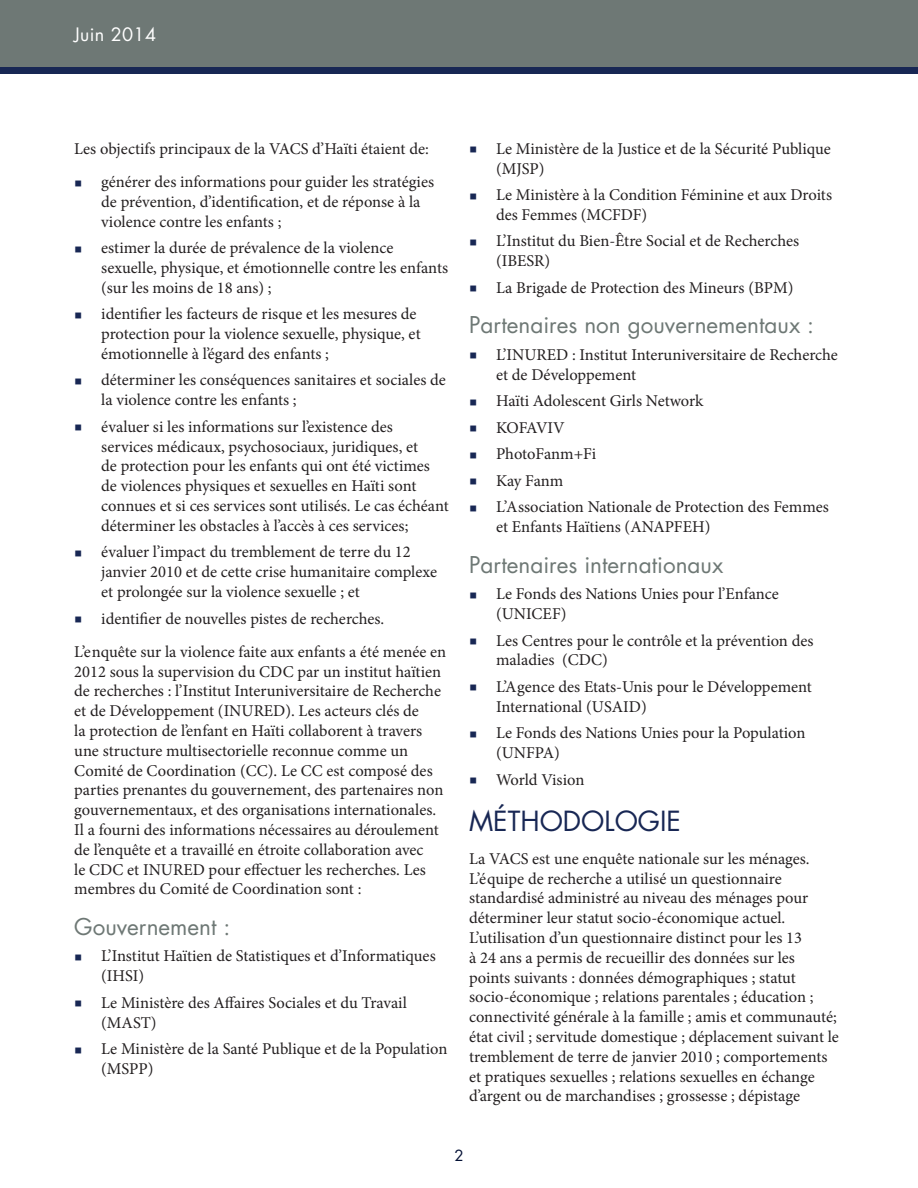
<style>
.page{position:relative;width:918px;height:1188px;background:#fff}
.page>*{position:absolute;margin:0;border:0;box-sizing:border-box;transform-origin:0 0}
.Heading_1{font:27px "Futura Std";color:#182754}
.Heading_2{font:22.5px "Futura Std";color:#6e7875}
.t1{font:18px "Futura Std";letter-spacing:.02em;color:#fff}
.Body{font:16.5px/19.8px "Minion Pro";color:#231f20}
.Body-2{font:16.5px "Minion Pro";letter-spacing:-.025em;color:#231f20}
.Callout_Box{font:15px "Futura Std";color:#041135}
</style>
<div class="page">
<div style="left:0;top:0;width:918px;height:68px;background:#6e7875"></div>
<div style="left:0;top:68px;width:918px;height:6px;background:#182754"></div>
<p class="t1" style="left:74px;top:23px;width:83px">Juin 2014</p>
<p class="Body" style="left:74px;top:139px;width:356px">Les objectifs principaux de la VACS d’Haïti étaient de:</p>
<p class="Body" style="left:101px;top:172px;width:334px">générer des informations pour guider les stratégies de prévention, d’identification, et de réponse à la violence contre les enfants ;</p>
<p class="Body" style="left:101px;top:238px;width:348px">estimer la durée de prévalence de la violence sexuelle, physique, et émotionnelle contre les enfants (sur les moins de 18 ans) ;</p>
<p class="Body" style="left:101px;top:304px;width:321px">identifier les facteurs de risque et les mesures de protection pour la violence sexuelle, physique, et émotionnelle à l’égard des enfants ;</p>
<p class="Body" style="left:101px;top:370px;width:346px">déterminer les conséquences sanitaires et sociales de la violence contre les enfants ;</p>
<p class="Body" style="left:101px;top:417px;width:349px">évaluer si les informations sur l’existence des services médicaux, psychosociaux, juridiques, et<br>de protection pour les enfants qui ont été victimes de violences physiques et sexuelles en Haïti sont connues et si ces services sont utilisés. Le cas échéant déterminer les obstacles à l’accès à ces services;</p>
<p class="Body" style="left:101px;top:542px;width:337px">évaluer l’impact du tremblement de terre du 12 janvier 2010 et de cette crise humanitaire complexe et prolongée sur la violence sexuelle ; et</p>
<p class="Body" style="left:101px;top:608px;width:285px">identifier de nouvelles pistes de recherches.</p>
<p class="Body" style="left:74px;top:642px;width:374px">L’enquête sur la violence faite aux enfants a été menée en 2012 sous la supervision du CDC par un institut haïtien de recherches : l’Institut Interuniversitaire de Recherche et de Développement (INURED). Les acteurs clés de<br>la protection de l’enfant en Haïti collaborent à travers une structure multisectorielle reconnue comme un Comité de Coordination (CC). Le CC est composé des parties prenantes du gouvernement, des partenaires non gouvernementaux, et des organisations internationales.<br>Il a fourni des informations nécessaires au déroulement de l’enquête et a travaillé en étroite collaboration avec<br>le CDC et INURED pour effectuer les recherches. Les membres du Comité de Coordination sont :</p>
<p class="Heading_2" style="left:74px;top:912px;width:158px">Gouvernement :</p>
<p class="Body" style="left:101px;top:946px;width:336px">L’Institut Haïtien de Statistiques et d’Informatiques (IHSI)</p>
<p class="Body" style="left:101px;top:993px;width:307px">Le Ministère des Affaires Sociales et du Travail (MAST)</p>
<p class="Body" style="left:101px;top:1039px;width:348px">Le Ministère de la Santé Publique et de la Population (MSPP)</p>
<p class="Body" style="left:496px;top:139px;width:336px">Le Ministère de la Justice et de la Sécurité Publique (MJSP)</p>
<p class="Body" style="left:496px;top:185px;width:337px">Le Ministère à la Condition Féminine et aux Droits des Femmes (MCFDF)</p>
<p class="Body" style="left:496px;top:231px;width:305px">L’Institut du Bien-Être Social et de Recherches (IBESR)</p>
<p class="Body" style="left:496px;top:278px;width:299px">La Brigade de Protection des Mineurs (BPM)</p>
<p class="Heading_2" style="left:469px;top:311px;width:346px">Partenaires non gouvernementaux :</p>
<p class="Body" style="left:496px;top:345px;width:343px">L’INURED : Institut Interuniversitaire de Recherche et de Développement</p>
<p class="Body" style="left:496px;top:391px;width:209px">Haïti Adolescent Girls Network</p>
<p class="Body-2" style="left:496px;top:416px;width:70px">KOFAVIV</p>
<p class="Body" style="left:496px;top:444px;width:102px">PhotoFanm+Fi</p>
<p class="Body" style="left:496px;top:471px;width:69px">Kay Fanm</p>
<p class="Body" style="left:496px;top:497px;width:334px">L’Association Nationale de Protection des Femmes et Enfants Haïtiens (ANAPFEH)</p>
<p class="Heading_2" style="left:469px;top:550px;width:256px">Partenaires internationaux</p>
<p class="Body" style="left:496px;top:584px;width:284px">Le Fonds des Nations Unies pour l’Enfance (UNICEF)</p>
<p class="Body" style="left:496px;top:631px;width:319px">Les Centres pour le contrôle et la prévention des maladies (CDC)</p>
<p class="Body" style="left:496px;top:677px;width:317px">L’Agence des Etats-Unis pour le Développement<br>International (USAID)</p>
<p class="Body" style="left:496px;top:723px;width:311px">Le Fonds des Nations Unies pour la Population (UNFPA)</p>
<p class="Body" style="left:496px;top:770px;width:90px">World Vision</p>
<p class="Heading_1" style="left:469px;top:803px;width:213px">MÉTHODOLOGIE</p>
<p class="Body" style="left:469px;top:849px;width:371px">La VACS est une enquête nationale sur les ménages.<br>L’équipe de recherche a utilisé un questionnaire standardisé administré au niveau des ménages pour déterminer leur statut socio-économique actuel.<br>L’utilisation d’un questionnaire distinct pour les 13<br>à 24 ans a permis de recueillir des données sur les points suivants : données démographiques ; statut socio-économique ; relations parentales ; éducation ; connectivité générale à la famille ; amis et communauté; état civil ; servitude domestique ; déplacement suivant le tremblement de terre de janvier 2010 ; comportements et pratiques sexuelles ; relations sexuelles en échange d’argent ou de marchandises ; grossesse ; dépistage</p>
<p class="Callout_Box" style="left:454px;top:1146px;width:11px">2</p>
</div>
